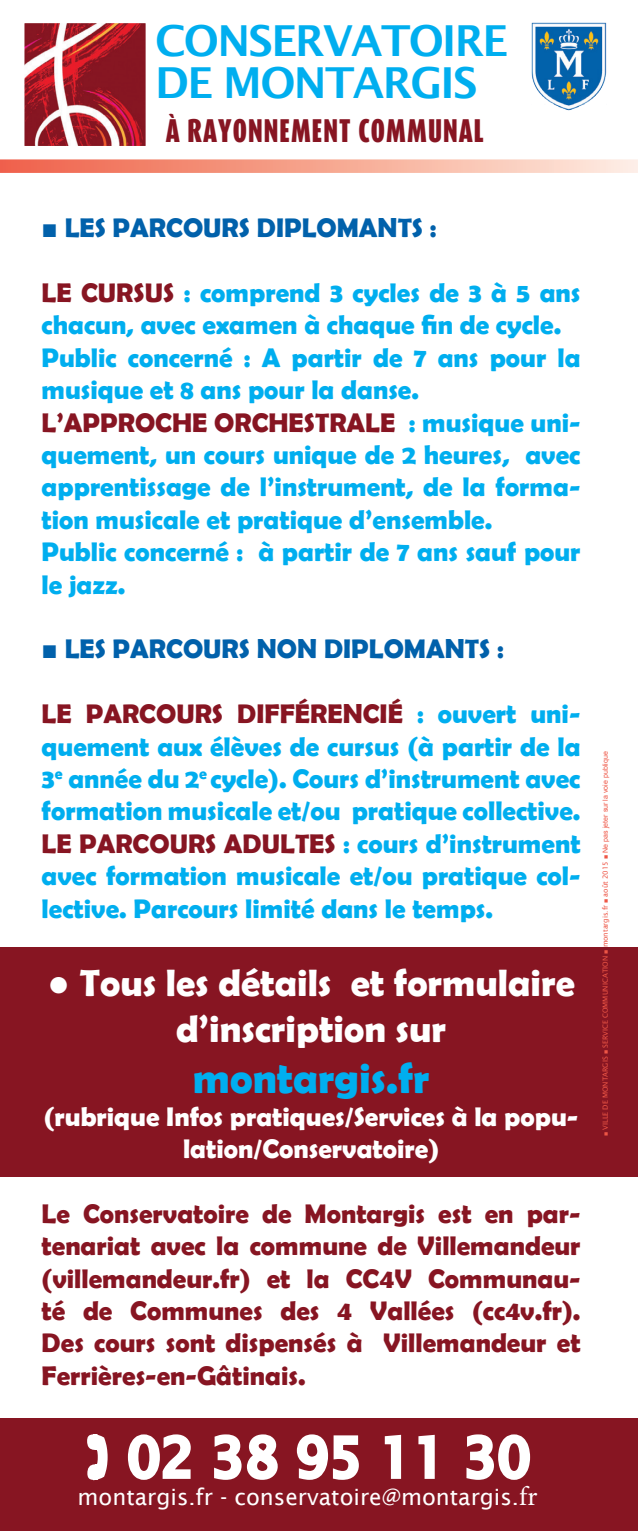
<style>
.page{position:relative;width:638px;height:1531px;background:#fff}
.page>*{position:absolute;margin:0;border:0;box-sizing:border-box;transform-origin:0 0}
.t1{font:600 42.75px/41.9px "Lucida Sans";letter-spacing:-.04em;color:#00aeef}
.t2{font:700 42.75px "Berlin Sans FB Demi";color:#00aeef}
.t3{font:700 38.25px/45.9px "Berlin Sans FB Demi";color:#fff;text-align:center}
.t4{font:700 27px/32.4px "Berlin Sans FB Demi";color:#00aeef}
.t5{font:700 27px/32.4px "Berlin Sans FB Demi";color:#871522;text-align:justify}
.t6{font:700 27px/32.4px "Berlin Sans FB Demi";color:#fff;text-align:center}
.t7{font:700 27px "Berlin Sans FB Demi";color:#0161ab}
.t8{font:900 27px "Dax Compact";letter-spacing:.04em;color:#871522}
.t9{font:22.5px "Lucida Sans";color:#fff}
.t10{font:6.98px "Lucida Sans";color:#ee5646}
.s1{font-family:"Franklin Gothic";font-weight:400}
.s2{color:#871522}
.s3{font-family:"Arial";font-weight:400}
.s4{font-family:"Times New Roman"}
.s5{font-family:"Arial"}
.s6{font-family:"Minion Pro";font-size:27px}
</style>
<div class="page">
<div style="left:0;top:947px;width:638px;height:229px;background:#871522"></div>
<img style="left:26px;top:24px;width:118px;height:121px">
<div style="left:23px;top:21px;width:124px;height:127px;border:2px solid #fff"></div>
<img style="left:532px;top:22px;width:74px;height:89px">
<svg style="left:0;top:159px;width:638px;height:14px;background:#f6a996"></svg>
<div style="left:0;top:1418px;width:638px;height:113px;background:#871522"></div>
<svg style="left:127px;top:1434px;width:64px;height:46px"></svg>
<svg style="left:214px;top:1434px;width:64px;height:46px"></svg>
<svg style="left:296px;top:1434px;width:63px;height:46px"></svg>
<svg style="left:384px;top:1434px;width:18px;height:45px"></svg>
<svg style="left:418px;top:1434px;width:17px;height:45px"></svg>
<svg style="left:466px;top:1434px;width:65px;height:46px"></svg>
<svg style="left:87px;top:1434px;width:21px;height:47px"></svg>
<h1 class="t1" style="left:155px;top:20px;width:354px">CONSERVATOIRE<br>DE MONTARGIS</h1>
<p class="t8" style="left:166px;top:113px;width:320px">À RAYONNEMENT COMMUNAL</p>
<p class="t7" style="left:42px;top:212px;width:396px"><span class="s1">■</span> LES PARCOURS DIPLOMANTS :</p>
<p class="t4" style="left:42px;top:276px;width:540px"><span class="s2">LE CURSUS</span> : comprend 3 cycles de 3 à 5 ans chacun, avec examen à chaque fin de cycle.<br>Public concerné : A partir de 7 ans pour la musique et 8 ans pour la danse.<br><span class="s2">L’APPROCHE ORCHESTRALE</span> : musique uni&shy;quement, un cours unique de 2 heures, avec apprentissage de l’instrument, de la forma&shy;tion musicale et pratique d’ensemble.<br>Public concerné : à partir de 7 ans sauf pour le jazz.</p>
<p class="t7" style="left:42px;top:633px;width:464px"><span class="s1">■</span> LES PARCOURS NON DIPLOMANTS :</p>
<p class="t4" style="left:42px;top:697px;width:540px;text-align:justify"><span class="s2">LE PARCOURS DIFFÉRENCIÉ</span> : ouvert uni&shy;quement aux élèves de cursus (à partir de la 3<sup>e</sup> année du 2<sup>e</sup> cycle). Cours d’instrument avec formation musicale et/ou pratique collective.<br><span class="s2">LE PARCOURS ADULTES</span> : cours d’instrument avec formation musicale et/ou pratique col&shy;lective. Parcours limité dans le temps.</p>
<h2 class="t3" style="left:47px;top:959px;width:529px"><span class="s3">●</span> Tous les détails et formulaire d’inscription sur</h2>
<h1 class="t2" style="left:193px;top:1053px;width:238px">montargis.fr</h1>
<p class="t6" style="left:44px;top:1099px;width:536px">(rubrique Infos pratiques/Services à la popu&shy;lation/Conservatoire)</p>
<p class="t5" style="left:42px;top:1197px;width:540px">Le Conservatoire de Montargis est en par&shy;tenariat avec la commune de Villemandeur (villemandeur.fr) et la CC4V Communau&shy;té de Communes des 4 Vallées (cc4v.fr).<br>Des cours sont dispensés à Villemandeur et Ferrières-en-Gâtinais.</p>
<p class="t10" style="left:601px;top:1136px;width:386px;rotate:-90deg"><span class="s4">■</span> VILLE DE MONTARGIS <span class="s4">■</span> SERVICE COMMUNICATION <span class="s4">■</span> montargis.fr <span class="s4">■</span> août 2015 <span class="s5">■ Ne pas jeter sur la voie publique</span></p>
<p class="t9" style="left:78px;top:1484px;width:461px">montargis.fr - conservatoire@montargis.<span class="s6">fr</span></p>
</div>
